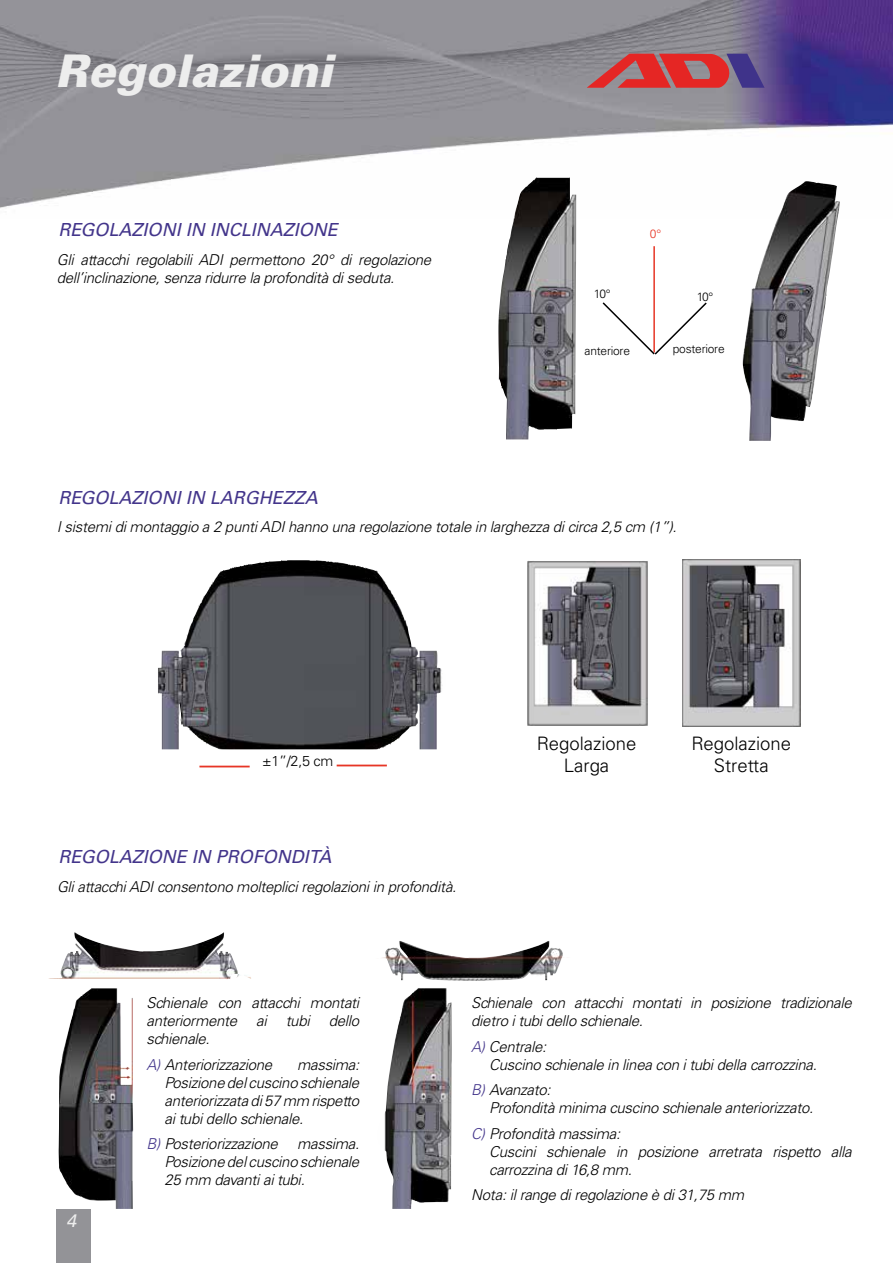
<style>
.page{position:relative;width:893px;height:1263px;background:#fff}
.page>*{position:absolute;margin:0;border:0;box-sizing:border-box;transform-origin:0 0}
.t1{font:italic 900 45px "Univers LT Std";color:#ededed}
.t2{font:300 18.6px/22.2px "Univers LT Std";color:#000;text-align:center}
.t3{font:italic 18px "Univers LT Std";color:#43358b}
.t4{font:italic 18px "Univers LT Std";color:#ededed}
.t5{font:italic 300 15px/18px "Univers LT Std";letter-spacing:-.02em;color:#000}
.t6{font:300 14.4px "Univers LT Std";color:#000}
.t7{font:300 12px "Univers LT Std";letter-spacing:-.02em;color:#000}
.t8{font:300 12px "Univers LT Std";color:#e73626}
.s1{color:#43358b}
</style>
<div class="page">
<div style="left:56px;top:1209px;width:34px;height:54px;background:#939397"></div>
<img style="left:0;top:0;width:893px;height:219px">
<svg style="left:587px;top:54px;width:178px;height:34px;background:#ae4c5a"></svg>
<img style="left:49px;top:932px;width:202px;height:277px">
<img style="left:382px;top:941px;width:181px;height:268px">
<img style="left:528px;top:561px;width:120px;height:164px">
<img style="left:682px;top:559px;width:118px;height:168px">
<img style="left:498px;top:177px;width:78px;height:262px">
<img style="left:742px;top:181px;width:98px;height:260px">
<hr style="left:653px;top:246px;width:2px;height:106px;background:#e73626">
<svg style="left:602px;top:301px;width:105px;height:54px"></svg>
<img style="left:158px;top:560px;width:284px;height:189px">
<hr style="left:199px;top:766px;width:51px;height:1px;background:#e73626">
<hr style="left:337px;top:765px;width:50px;height:1px;background:#e73626">
<h1 class="t1" style="left:55px;top:42px;width:279px">Regolazioni</h1>
<p class="t3" style="left:58px;top:219px;width:281px">REGOLAZIONI IN INCLINAZIONE</p>
<p class="t5" style="left:57px;top:251px;width:376px">Gli attacchi regolabili ADI permettono 20° di regolazione dell’inclinazione, senza ridurre la profondità di seduta.</p>
<p class="t8" style="left:650px;top:226px;width:13px">0°</p>
<p class="t7" style="left:594px;top:287px;width:18px">10°</p>
<p class="t7" style="left:697px;top:289px;width:18px">10°</p>
<p class="t7" style="left:585px;top:343px;width:47px">anteriore</p>
<p class="t7" style="left:673px;top:342px;width:53px">posteriore</p>
<p class="t3" style="left:58px;top:486px;width:261px">REGOLAZIONI IN LARGHEZZA</p>
<p class="t5" style="left:57px;top:518px;width:621px">I sistemi di montaggio a 2 punti ADI hanno una regolazione totale in larghezza di circa 2,5 cm (1”).</p>
<p class="t6" style="left:262px;top:753px;width:73px">±1”/2,5 cm</p>
<p class="t3" style="left:59px;top:846px;width:274px">REGOLAZIONE IN PROFONDITÀ</p>
<p class="t5" style="left:57px;top:878px;width:401px">Gli attacchi ADI consentono molteplici regolazioni in profondità.</p>
<p class="t2" style="left:537px;top:732px;width:101px">Regolazione<br>Larga</p>
<p class="t2" style="left:691px;top:732px;width:101px">Regolazione<br>Stretta</p>
<p class="t4" style="left:66px;top:1209px;width:12px">4</p>
<p class="t5" style="left:147px;top:994px;width:214px">Schienale con attacchi montati anteriormente</p>
<p class="t5" style="left:256px;top:1012px;width:12px">ai</p>
<p class="t5" style="left:286px;top:1012px;width:25px">tubi</p>
<p class="t5" style="left:329px;top:1012px;width:32px">dello</p>
<p class="t5" style="left:147px;top:1026px;width:127px;line-height:25.5px">schienale.<br><span class="s1">A)</span> Anteriorizzazione</p>
<p class="t5" style="left:165px;top:1056px;width:196px;text-align:justify;text-indent:133px">massima:<br>Posizione del cuscino schienale anteriorizzata di 57 mm rispetto ai tubi dello schienale.</p>
<p class="t5" style="left:147px;top:1135px;width:133px"><span class="s1">B)</span> Posteriorizzazione</p>
<p class="t5" style="left:165px;top:1135px;width:196px;text-align:justify;text-indent:133px">massima.<br>Posizione del cuscino schienale 25 mm davanti ai tubi.</p>
<p class="t5" style="left:471px;top:994px;width:382px">Schienale con attacchi montati in posizione tradizionale dietro i tubi dello schienale.</p>
<p class="t5" style="left:489px;top:1038px;width:329px;text-indent:-18px"><span class="s1">A)</span> Centrale:<br>Cuscino schienale in linea con i tubi della carrozzina.</p>
<p class="t5" style="left:489px;top:1081px;width:325px;text-indent:-18px"><span class="s1">B)</span> Avanzato:<br>Profondità minima cuscino schienale anteriorizzato.</p>
<p class="t5" style="left:489px;top:1125px;width:364px;text-indent:-18px"><span class="s1">C)</span> Profondità massima:<br>Cuscini schienale in posizione arretrata rispetto alla carrozzina di 16,8 mm.</p>
<p class="t5" style="left:471px;top:1186px;width:274px">Nota: il range di regolazione è di 31,75 mm</p>
</div>
